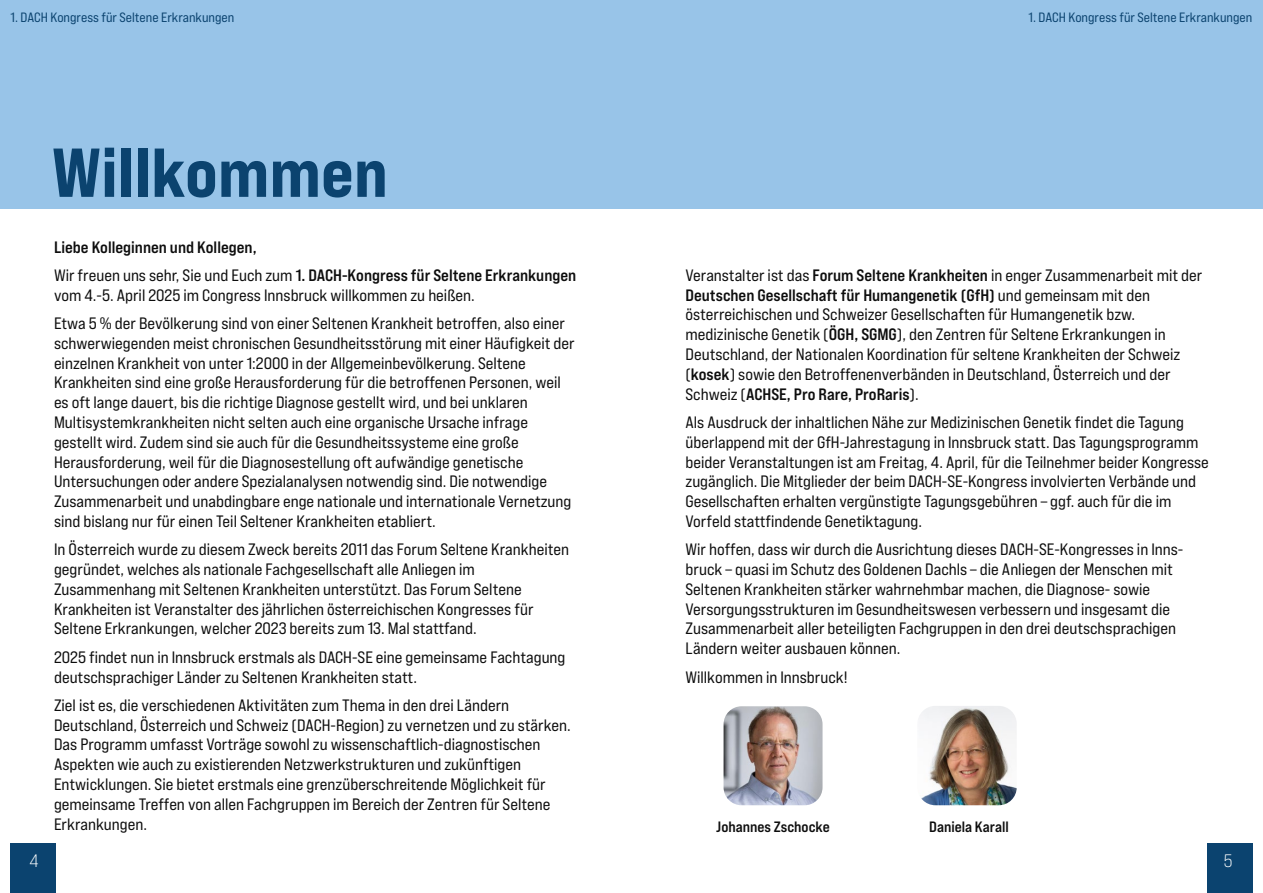
<style>
.page{position:relative;width:1263px;height:893px;background:#fff}
.page>*{position:absolute;margin:0;border:0;box-sizing:border-box;transform-origin:0 0}
.t1{font:69px "Bebas Neue Pro Exp Eb";color:#0b436f}
.t2{font:18px "Bebas Neue Pro Exp Bk";color:#fff}
.t3{font:16.5px/19.8px "Bebas Neue Pro Exp Rg";color:#0d0d0d}
.t4{font:16.5px "Bebas Neue Pro Exp Bd";color:#0d0d0d}
.t5{font:15px "Bebas Neue Pro Exp Bd";color:#0d0d0d}
.t6{font:13.5px "Bebas Neue Pro Exp Rg";color:#0b436f}
.s1{font-family:"Bebas Neue Pro Exp Bd"}
</style>
<div class="page">
<div style="left:10px;top:843px;width:45px;height:50px;background:#0b436f"></div>
<div style="left:1207px;top:843px;width:45px;height:50px;background:#0b436f"></div>
<div style="left:0;top:0;width:1263px;height:208px;background:#98c4e8"></div>
<img style="left:723px;top:706px;width:99px;height:99px">
<img style="left:920px;top:706px;width:97px;height:99px">
<p class="t6" style="left:11px;top:9px;width:225px">1. DACH Kongress für Seltene Erkrankungen</p>
<p class="t1" style="left:52px;top:130px;width:338px">Willkommen</p>
<p class="t4" style="left:54px;top:236px;width:204px">Liebe Kolleginnen und Kollegen,</p>
<p class="t3" style="left:54px;top:265px;width:524px">Wir freuen uns sehr, Sie und Euch zum <span class="s1">1. DACH-Kongress für Seltene Erkrankungen </span>vom 4.-5. April 2025 im Congress Innsbruck willkommen zu heißen.</p>
<p class="t3" style="left:54px;top:313px;width:522px">Etwa 5 % der Bevölkerung sind von einer Seltenen Krankheit betroffen, also einer schwerwiegenden meist chronischen Gesundheitsstörung mit einer Häufigkeit der einzelnen Krankheit von unter 1:2000 in der Allgemeinbevölkerung. Seltene Krankheiten sind eine große Herausforderung für die betroffenen Personen, weil es oft lange dauert, bis die richtige Diagnose gestellt wird, und bei unklaren Multisystemkrankheiten nicht selten auch eine organische Ursache infrage gestellt wird. Zudem sind sie auch für die Gesundheitssysteme eine große Herausforderung, weil für die Diagnosestellung oft aufwändige genetische Untersuchungen oder andere Spezialanalysen notwendig sind. Die notwendige Zusammenarbeit und unabdingbare enge nationale und internationale Vernetzung sind bislang nur für einen Teil Seltener Krankheiten etabliert.</p>
<p class="t3" style="left:54px;top:539px;width:517px">In Österreich wurde zu diesem Zweck bereits 2011 das Forum Seltene Krankheiten gegründet, welches als nationale Fachgesellschaft alle Anliegen im Zusammenhang mit Seltenen Krankheiten unterstützt. Das Forum Seltene Krankheiten ist Veranstalter des jährlichen österreichischen Kongresses für Seltene Erkrankungen, welcher 2023 bereits zum 13. Mal stattfand.</p>
<p class="t3" style="left:54px;top:647px;width:513px">2025 findet nun in Innsbruck erstmals als DACH-SE eine gemeinsame Fachtagung deutschsprachiger Länder zu Seltenen Krankheiten statt.</p>
<p class="t3" style="left:54px;top:695px;width:518px">Ziel ist es, die verschiedenen Aktivitäten zum Thema in den drei Ländern Deutschland, Österreich und Schweiz (DACH-Region) zu vernetzen und zu stärken.<br>Das Programm umfasst Vorträge sowohl zu wissenschaftlich-diagnostischen Aspekten wie auch zu existierenden Netzwerkstrukturen und zukünftigen Entwicklungen. Sie bietet erstmals eine grenzüberschreitende Möglichkeit für gemeinsame Treffen von allen Fachgruppen im Bereich der Zentren für Seltene Erkrankungen.</p>
<p class="t6" style="left:1029px;top:9px;width:225px">1. DACH Kongress für Seltene Erkrankungen</p>
<p class="t3" style="left:685px;top:265px;width:518px">Veranstalter ist das <span class="s1">Forum Seltene Krankheiten</span> in enger Zusammenarbeit mit der <span class="s1">Deutschen Gesellschaft für Humangenetik (GfH)</span> und gemeinsam mit den österreichischen und Schweizer Gesellschaften für Humangenetik bzw. medizinische Genetik (<span class="s1">ÖGH, SGMG</span>), den Zentren für Seltene Erkrankungen in Deutschland, der Nationalen Koordination für seltene Krankheiten der Schweiz (<span class="s1">kosek</span>) sowie den Betroffenenverbänden in Deutschland, Österreich und der Schweiz (<span class="s1">ACHSE, Pro Rare, ProRaris</span>).</p>
<p class="t3" style="left:685px;top:412px;width:525px">Als Ausdruck der inhaltlichen Nähe zur Medizinischen Genetik findet die Tagung überlappend mit der GfH-Jahrestagung in Innsbruck statt. Das Tagungsprogramm beider Veranstaltungen ist am Freitag, 4. April, für die Teilnehmer beider Kongresse zugänglich. Die Mitglieder der beim DACH-SE-Kongress involvierten Verbände und Gesellschaften erhalten vergünstigte Tagungsgebühren – ggf. auch für die im Vorfeld stattfindende Genetiktagung.</p>
<p class="t3" style="left:685px;top:539px;width:499px">Wir hoffen, dass wir durch die Ausrichtung dieses DACH-SE-Kongresses in Inns&shy;bruck – quasi im Schutz des Goldenen Dachls – die Anliegen der Menschen mit Seltenen Krankheiten stärker wahrnehmbar machen, die Diagnose- sowie Versorgungsstrukturen im Gesundheitswesen verbessern und insgesamt die Zusammenarbeit aller beteiligten Fachgruppen in den drei deutschsprachigen Ländern weiter ausbauen können.</p>
<p class="t3" style="left:685px;top:667px;width:164px">Willkommen in Innsbruck!</p>
<p class="t5" style="left:716px;top:818px;width:115px">Johannes Zschocke</p>
<p class="t5" style="left:929px;top:818px;width:81px">Daniela Karall</p>
<p class="t2" style="left:29px;top:850px;width:11px">4</p>
<p class="t2" style="left:1224px;top:850px;width:10px">5</p>
</div>
